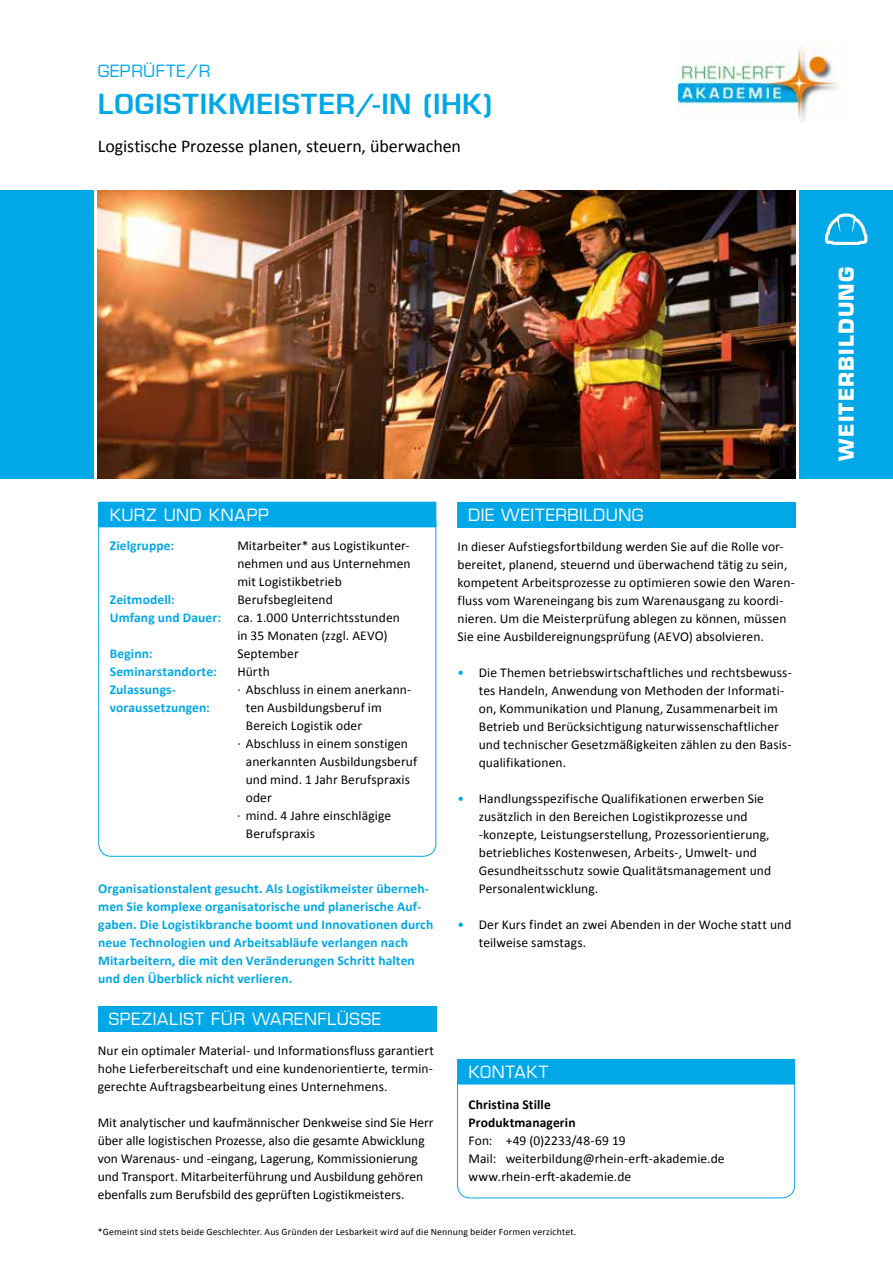
<style>
.page{position:relative;width:893px;height:1263px;background:#fff}
.page>*{position:absolute;margin:0;border:0;box-sizing:border-box;transform-origin:0 0}
.t1{font:600 27px "Eurostile";letter-spacing:.025em;color:#00a8e7}
.t2{font:900 22.5px "Eurostile";letter-spacing:.055em;color:#fff}
.t3{font:18px "Calibri";letter-spacing:-.005em;color:#000}
.t4{font:500 16.5px "Eurostile";letter-spacing:.035em;color:#fff}
.t5{font:500 16.5px "Eurostile";letter-spacing:.035em;color:#00a8e7}
.t6{font:13.5px/18px "Calibri";letter-spacing:.005em;color:#000}
.t7{font:700 13.5px/18px "Calibri";letter-spacing:.01em;color:#00a8e7}
.t8{font:700 13.5px/18px "Calibri";letter-spacing:.01em;color:#000}
.t9{font:9.75px "Calibri";letter-spacing:.02em;color:#000}
.s1{font-weight:700;color:#00a8e7}
.s2{color:#00a8e7}
</style>
<div class="page">
<img style="left:678px;top:41px;width:160px;height:81px">
<div style="left:0;top:190px;width:94px;height:288px;background:#00a8e7"></div>
<div style="left:799px;top:190px;width:94px;height:288px;background:#00a8e7"></div>
<svg style="left:825px;top:213px;width:42px;height:32px"></svg>
<img style="left:98px;top:190px;width:697px;height:288px">
<div style="left:99px;top:502px;width:337px;height:25px;background:#00a8e7"></div>
<div style="left:98px;top:1006px;width:338px;height:25px;background:#00a8e7"></div>
<div style="left:458px;top:502px;width:338px;height:25px;background:#00a8e7"></div>
<div style="left:457px;top:1073px;width:338px;height:125px;border:1px solid #00a8e7;border-radius:13px"></div>
<div style="left:457px;top:1059px;width:338px;height:25px;background:#00a8e7"></div>
<p class="t5" style="left:98px;top:61px;width:114px">GEPRÜFTE/R</p>
<h1 class="t1" style="left:98px;top:88px;width:396px">LOGISTIKMEISTER/-IN (IHK)</h1>
<h3 class="t3" style="left:98px;top:135px;width:365px">Logistische Prozesse planen, steuern, überwachen</h3>
<p class="t4" style="left:110px;top:505px;width:161px">KURZ UND KNAPP</p>
<p class="t7" style="left:110px;top:537px;width:66px">Zielgruppe:</p>
<p class="t6" style="left:237px;top:536px;width:175px;text-align:justify">Mitarbeiter* aus Logistikunter&shy;nehmen und aus Unternehmen mit Logistikbetrieb</p>
<p class="t7" style="left:110px;top:591px;width:67px">Zeitmodell:</p>
<p class="t6" style="left:237px;top:590px;width:97px">Berufsbegleitend</p>
<p class="t6" style="left:110px;top:608px;width:292px"><span class="s1">Umfang und Dauer:</span> ca. 1.000 Unterrichtsstunden</p>
<p class="t6" style="left:237px;top:626px;width:152px">in 35 Monaten (zzgl. AEVO)</p>
<p class="t7" style="left:110px;top:645px;width:44px">Beginn:</p>
<p class="t6" style="left:237px;top:644px;width:63px">September</p>
<p class="t7" style="left:110px;top:663px;width:109px">Seminarstandorte:</p>
<p class="t6" style="left:237px;top:662px;width:34px">Hürth</p>
<p class="t7" style="left:110px;top:681px;width:68px">Zulassungs-</p>
<p class="t6" style="left:237px;top:680px;width:176px">· Abschluss in einem anerkann-</p>
<p class="t7" style="left:110px;top:699px;width:102px">voraussetzungen:</p>
<p class="t6" style="left:246px;top:698px;width:138px">ten Ausbildungsberuf im</p>
<p class="t6" style="left:246px;top:716px;width:118px">Bereich Logistik oder</p>
<p class="t6" style="left:237px;top:734px;width:172px">· Abschluss in einem sonstigen</p>
<p class="t6" style="left:246px;top:752px;width:173px">anerkannten Ausbildungsberuf</p>
<p class="t6" style="left:246px;top:770px;width:166px">und mind. 1 Jahr Berufspraxis</p>
<p class="t6" style="left:246px;top:788px;width:28px">oder</p>
<p class="t6" style="left:237px;top:806px;width:155px">· mind. 4 Jahre einschlägige</p>
<p class="t6" style="left:246px;top:824px;width:71px">Berufspraxis</p>
<p class="t7" style="left:98px;top:879px;width:337px">Organisationstalent gesucht. Als Logistikmeister überneh&shy;men Sie komplexe organisatorische und planerische Auf&shy;gaben. Die Logistikbranche boomt und Innovationen durch neue Technologien und Arbeitsabläufe verlangen nach Mitarbeitern, die mit den Veränderungen Schritt halten und den Überblick nicht verlieren.</p>
<p class="t4" style="left:109px;top:1009px;width:274px">SPEZIALIST FÜR WARENFLÜSSE</p>
<p class="t6" style="left:98px;top:1040px;width:338px;text-align:justify">Nur ein optimaler Material- und Informationsfluss garantiert hohe Lieferbereitschaft und eine kundenorientierte, termin&shy;gerechte Auftragsbearbeitung eines Unternehmens.</p>
<p class="t6" style="left:98px;top:1112px;width:337px">Mit analytischer und kaufmännischer Denkweise sind Sie Herr über alle logistischen Prozesse, also die gesamte Abwicklung von Warenaus- und -eingang, Lagerung, Kommissionierung und Transport. Mitarbeiterführung und Ausbildung gehören ebenfalls zum Berufsbild des geprüften Logistikmeisters.</p>
<p class="t4" style="left:468px;top:505px;width:177px">DIE WEITERBILDUNG</p>
<p class="t6" style="left:458px;top:536px;width:339px">In dieser Aufstiegsfortbildung werden Sie auf die Rolle vor&shy;bereitet, planend, steuernd und überwachend tätig zu sein, kompetent Arbeitsprozesse zu optimieren sowie den Waren&shy;fluss vom Wareneingang bis zum Warenausgang zu koordi&shy;nieren. Um die Meisterprüfung ablegen zu können, müssen Sie eine Ausbildereignungsprüfung (AEVO) absolvieren.</p>
<p class="t6" style="left:479px;top:662px;width:314px;text-indent:-21px"><span class="s2">•</span> Die Themen betriebswirtschaftliches und rechtsbewuss&shy;tes Handeln, Anwendung von Methoden der Informati&shy;on, Kommunikation und Planung, Zusammenarbeit im Betrieb und Berücksichtigung naturwissenschaftlicher und technischer Gesetzmäßigkeiten zählen zu den Basis&shy;qualifikationen.</p>
<p class="t6" style="left:479px;top:788px;width:294px;text-indent:-21px"><span class="s2">•</span> Handlungsspezifische Qualifikationen erwerben Sie zusätzlich in den Bereichen Logistikprozesse und -konzepte, Leistungserstellung, Prozessorientierung, betriebliches Kostenwesen, Arbeits-, Umwelt- und Gesundheitsschutz sowie Qualitätsmanagement und Personalentwicklung.</p>
<p class="t6" style="left:479px;top:914px;width:314px;text-indent:-21px"><span class="s2">•</span> Der Kurs findet an zwei Abenden in der Woche statt und teilweise samstags.</p>
<p class="t4" style="left:469px;top:1062px;width:81px">KONTAKT</p>
<p class="t8" style="left:469px;top:1095px;width:109px">Christina Stille<br>Produktmanagerin</p>
<p class="t6" style="left:469px;top:1130px;width:258px">Fon: +49 (0)2233/48-69 19<br>Mail: weiterbildung@rhein-erft-akademie.de www.rhein-erft-akademie.de</p>
<p class="t9" style="left:98px;top:1225px;width:479px">*Gemeint sind stets beide Geschlechter. Aus Gründen der Lesbarkeit wird auf die Nennung beider Formen verzichtet.</p>
<h2 class="t2" style="left:834px;top:461px;width:195px;rotate:-90deg">WEITERBILDUNG</h2>
</div>
